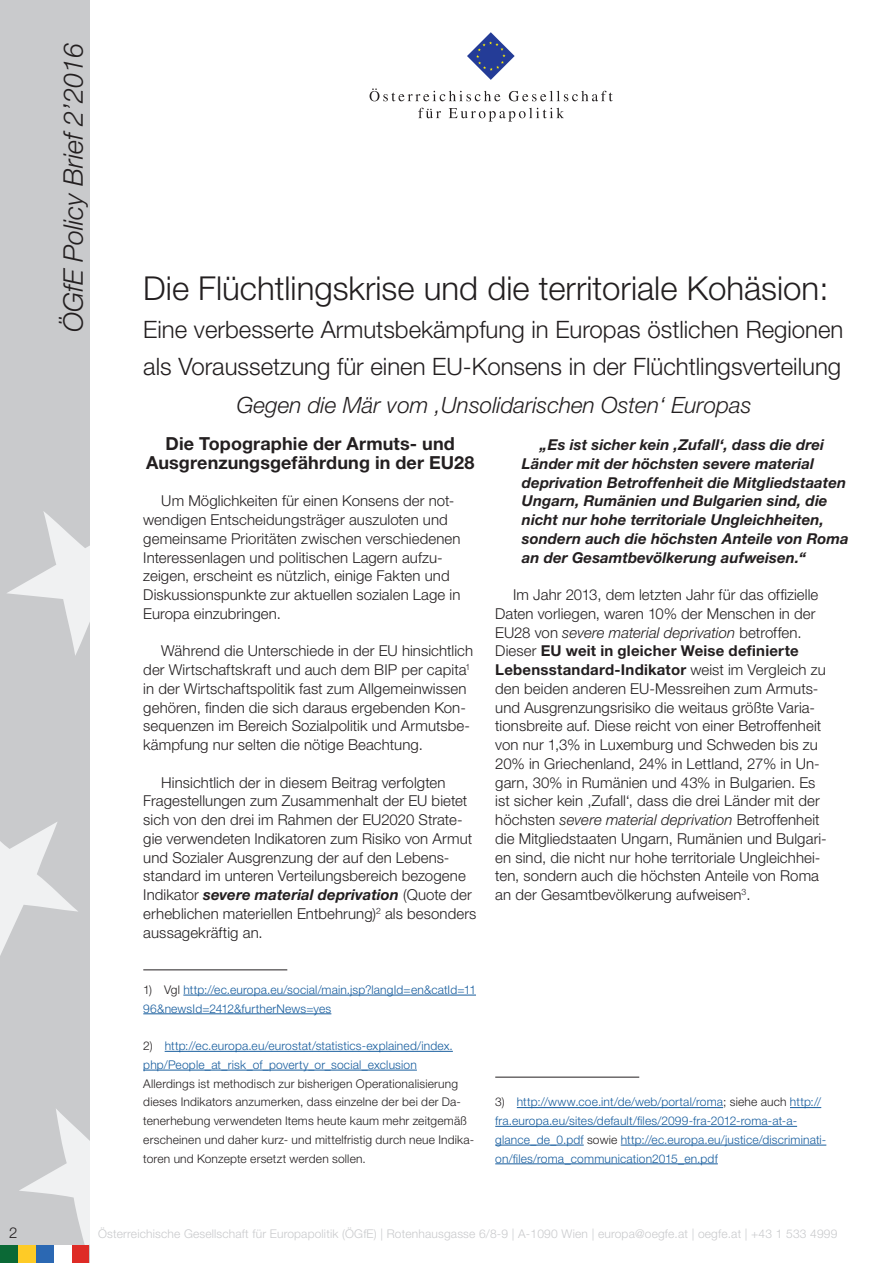
<style>
.page{position:relative;width:893px;height:1263px;background:#fff}
.page>*{position:absolute;margin:0;border:0;box-sizing:border-box;transform-origin:0 0}
.t1{font:300 33px "Helvetica Neue LT Std";color:#231f20}
.t2{font:italic 300 27px "Helvetica Neue LT Std";color:#231f20}
.Untertitel{font:300 24px/37.5px "Helvetica Neue LT Std";color:#231f20}
.Untertitel-2{font:italic 300 22.5px "Helvetica Neue LT Std";color:#231f20}
.Zwischenüberschrift{font:700 18px/18.8px "Helvetica Neue LT Std";letter-spacing:.005em;color:#231f20;text-align:center}
.Standard_Paragraph{font:300 15px/18.8px "Helvetica Neue LT Std";letter-spacing:.005em;color:#231f20}
.Standard_Paragraph-2{font:italic 700 15px/18.8px "Helvetica Neue LT Std";letter-spacing:.005em;color:#231f20}
.Footnotes{font:300 12px/18.8px "Helvetica Neue LT Std";letter-spacing:.015em;color:#231f20}
.Footnotes-2{font:300 12px/18.8px "Helvetica Neue LT Std";letter-spacing:.015em;color:#175d9e}
.t3{font:300 12px "Helvetica Neue LT Std";letter-spacing:.015em;color:#c9cacc}
.s1{font-weight:700;font-style:italic}
.s2{font-style:italic}
.s3{font-weight:700}
.s4{color:#231f20}
.s5{color:#175d9e}
</style>
<div class="page">
<div style="left:0;top:0;width:89px;height:1263px;background:#c9cacc"></div>
<svg style="left:19px;top:1109px;width:70px;height:136px"></svg>
<svg style="left:0;top:822px;width:78px;height:134px"></svg>
<svg style="left:7px;top:511px;width:82px;height:144px"></svg>
<div style="left:18px;top:1245px;width:18px;height:18px;background:#fecb26"></div>
<div style="left:36px;top:1245px;width:18px;height:18px;background:#2b68b3"></div>
<div style="left:71px;top:1245px;width:18px;height:18px;background:#de2b26"></div>
<div style="left:0;top:1245px;width:18px;height:18px;background:#0b6936"></div>
<div style="left:54px;top:1245px;width:17px;height:18px;background:#fff"></div>
<svg style="left:467px;top:32px;width:48px;height:48px"></svg>
<svg style="left:370px;top:88px;width:130px;height:13px"></svg>
<svg style="left:509px;top:91px;width:104px;height:10px"></svg>
<svg style="left:418px;top:108px;width:23px;height:10px"></svg>
<svg style="left:449px;top:108px;width:115px;height:14px"></svg>
<hr style="left:143px;top:969px;width:144px;height:1px;background:#231f20">
<hr style="left:183px;top:995px;width:293px;height:1px;background:#175d9e">
<hr style="left:143px;top:1013px;width:188px;height:1px;background:#175d9e">
<hr style="left:165px;top:1051px;width:288px;height:1px;background:#175d9e">
<hr style="left:143px;top:1070px;width:274px;height:1px;background:#175d9e">
<hr style="left:495px;top:1077px;width:144px;height:1px;background:#231f20">
<hr style="left:517px;top:1107px;width:206px;height:1px;background:#175d9e">
<hr style="left:790px;top:1107px;width:31px;height:1px;background:#175d9e">
<hr style="left:495px;top:1126px;width:302px;height:1px;background:#175d9e">
<hr style="left:495px;top:1145px;width:89px;height:1px;background:#175d9e">
<hr style="left:621px;top:1145px;width:205px;height:1px;background:#175d9e">
<hr style="left:495px;top:1163px;width:223px;height:1px;background:#175d9e">
<h2 class="t2" style="left:57px;top:332px;width:290px;rotate:-90deg">ÖGfE Policy Brief 2’2016</h2>
<p class="t1" style="left:143px;top:268px;width:687px">Die Flüchtlingskrise und die territoriale Kohäsion:</p>
<p class="Untertitel" style="left:143px;top:310px;width:702px">Eine verbesserte Armutsbekämpfung in Europas östlichen Regionen als Voraussetzung für einen EU-Konsens in der Flüchtlingsverteilung</p>
<p class="Untertitel-2" style="left:237px;top:391px;width:516px">Gegen die Mär vom ‚Unsolidarischen Osten‘ Europas</p>
<p class="Standard_Paragraph-2" style="left:522px;top:435px;width:328px;text-indent:18px">„Es ist sicher kein ‚Zufall‘, dass die drei Länder mit der höchsten severe material deprivation Betroffenheit die Mitgliedstaaten Ungarn, Rumänien und Bulgarien sind, die nicht nur hohe territoriale Ungleichheiten, sondern auch die höchsten Anteile von Roma an der Gesamtbevölkerung aufweisen.“</p>
<p class="Zwischenüberschrift" style="left:146px;top:434px;width:330px">Die Topographie der Armuts- und<br>Ausgrenzungsgefährdung in der EU28</p>
<p class="Standard_Paragraph" style="left:143px;top:491px;width:319px;text-indent:18px">Um Möglichkeiten für einen Konsens der not&shy;wendigen Entscheidungsträger auszuloten und gemeinsame Prioritäten zwischen verschiedenen Interessenlagen und politischen Lagern aufzu&shy;zeigen, erscheint es nützlich, einige Fakten und Diskussionspunkte zur aktuellen sozialen Lage in Europa einzubringen.</p>
<p class="Standard_Paragraph" style="left:143px;top:641px;width:331px;text-indent:18px">Während die Unterschiede in der EU hinsichtlich der Wirtschaftskraft und auch dem BIP per capita<sup>1 </sup>in der Wirtschaftspolitik fast zum Allgemeinwissen gehören, finden die sich daraus ergebenden Kon&shy;sequenzen im Bereich Sozialpolitik und Armutsbe&shy;kämpfung nur selten die nötige Beachtung.</p>
<p class="Standard_Paragraph" style="left:143px;top:772px;width:335px;text-indent:18px">Hinsichtlich der in diesem Beitrag verfolgten Fragestellungen zum Zusammenhalt der EU bietet sich von den drei im Rahmen der EU2020 Strate&shy;gie verwendeten Indikatoren zum Risiko von Armut und Sozialer Ausgrenzung der auf den Lebens&shy;standard im unteren Verteilungsbereich bezogene Indikator <span class="s1">severe material deprivation</span> (Quote der erheblichen materiellen Entbehrung)<sup>2</sup> als besonders aussagekräftig an.</p>
<p class="Standard_Paragraph" style="left:495px;top:585px;width:333px;text-indent:18px">Im Jahr 2013, dem letzten Jahr für das offizielle Daten vorliegen, waren 10% der Menschen in der EU28 von <span class="s2">severe material deprivation</span> betroffen.<br>Dieser <span class="s3">EU weit in gleicher Weise definierte Lebensstandard-Indikator</span> weist im Vergleich zu den beiden anderen EU-Messreihen zum Armuts&shy;und Ausgrenzungsrisiko die weitaus größte Varia&shy;tionsbreite auf. Diese reicht von einer Betroffenheit von nur 1,3% in Luxemburg und Schweden bis zu 20% in Griechenland, 24% in Lettland, 27% in Un&shy;garn, 30% in Rumänien und 43% in Bulgarien. Es ist sicher kein ‚Zufall‘, dass die drei Länder mit der höchsten <span class="s2">severe material deprivation</span> Betroffenheit die Mitgliedstaaten Ungarn, Rumänien und Bulgari&shy;en sind, die nicht nur hohe territoriale Ungleichhei&shy;ten, sondern auch die höchsten Anteile von Roma an der Gesamtbevölkerung aufweisen<sup>3</sup>.</p>
<p class="Footnotes-2" style="left:143px;top:980px;width:334px"><span class="s4">1) Vgl</span> http://ec.europa.eu/social/main.jsp?langId=en&amp;catId=11<br>96&amp;newsId=2412&amp;furtherNews=yes</p>
<p class="Footnotes" style="left:143px;top:1036px;width:332px">2) <span class="s5">http://ec.europa.eu/eurostat/statistics-explained/index. php/People_at_risk_of_poverty_or_social_exclusion<br></span>Allerdings ist methodisch zur bisherigen Operationalisierung dieses Indikators anzumerken, dass einzelne der bei der Da&shy;tenerhebung verwendeten Items heute kaum mehr zeitgemäß erscheinen und daher kurz- und mittelfristig durch neue Indika&shy;toren und Konzepte ersetzt werden sollen.</p>
<p class="Footnotes-2" style="left:495px;top:1092px;width:333px"><span class="s4">3)</span> http://www.coe.int/de/web/portal/roma<span class="s4">; siehe auch</span> http:// fra.europa.eu/sites/default/files/2099-fra-2012-roma-at-a&shy;glance_de_0.pdf <span class="s4">sowie</span> http://ec.europa.eu/justice/discriminati&shy;on/files/roma_communication2015_en.pdf</p>
<p class="Standard_Paragraph" style="left:9px;top:1222px;width:10px">2</p>
<p class="t3" style="left:98px;top:1226px;width:741px">Österreichische Gesellschaft für Europapolitik (ÖGfE) | Rotenhausgasse 6/8-9 | A-1090 Wien | europa@oegfe.at | oegfe.at | +43 1 533 4999</p>
</div>
